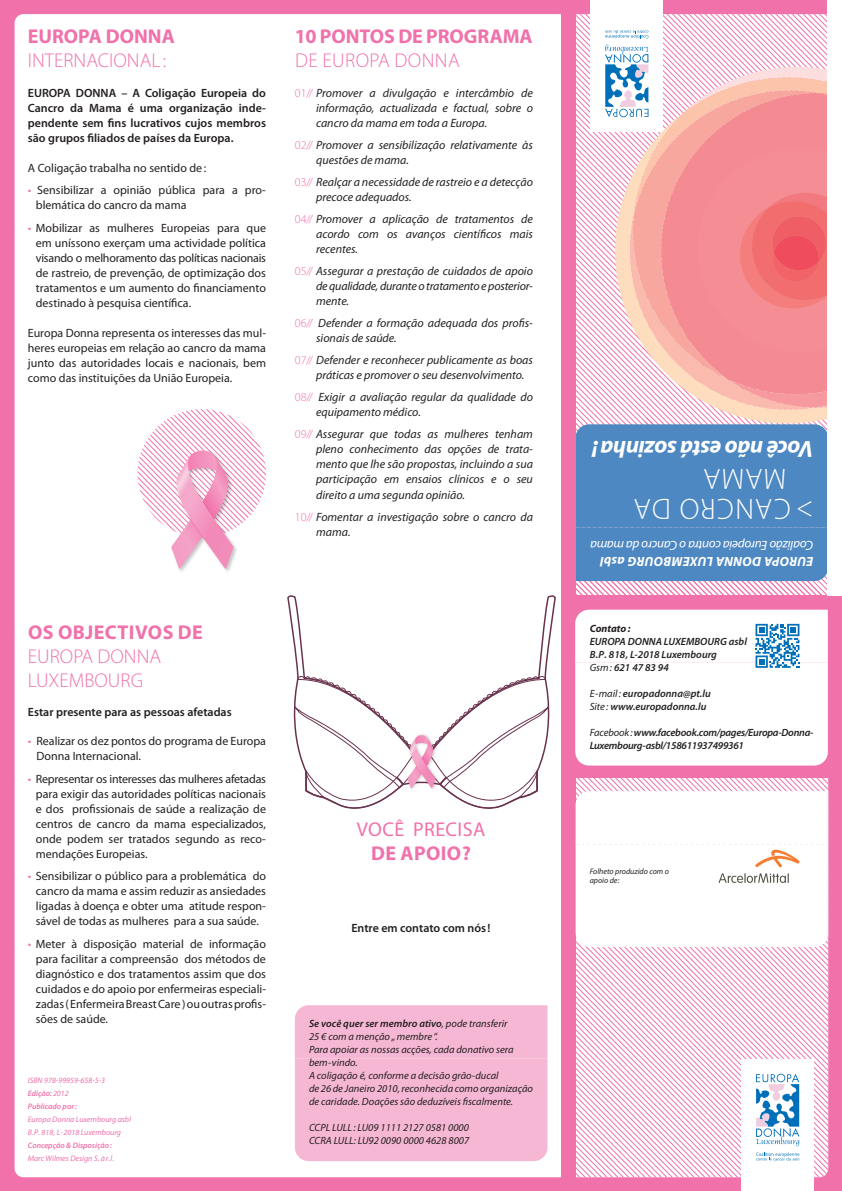
<style>
.page{position:relative;width:842px;height:1191px;background:#f171ab}
.page>*{position:absolute;margin:0;border:0;box-sizing:border-box;transform-origin:0 0}
.t1{font:300 29.4px "Myriad Pro";letter-spacing:.045em;color:#fff}
.t2{font:italic 700 23.5px "Myriad Pro";letter-spacing:-.02em;color:#fff}
.t3{font:700 20px "Myriad Pro";color:#f171ab}
.t4{font:300 20px/24px "Myriad Pro";color:#f171ab}
.t5{font:700 20px "Myriad Pro";letter-spacing:.02em;color:#f171ab}
.t6{font:300 20px "Myriad Pro";letter-spacing:.02em;color:#f171ab}
.t7{font:20px "Myriad Pro";color:#f171ab}
.t8{font:italic 700 13.3px "Myriad Pro";letter-spacing:.02em;color:#fff}
.t9{font:italic 13.1px "Myriad Pro";letter-spacing:-.02em;color:#fff}
.t10{font:12px/15px "Myriad Pro";color:#231f20;text-align:justify}
.t11{font:italic 12px/15px "Myriad Pro";color:#231f20}
.t12{font:600 12px/15px "Myriad Pro";color:#231f20;text-align:justify}
.t13{font:italic 10.5px/13px "Myriad Pro";color:#231f20}
.t14{font:italic 600 10.5px/13px "Myriad Pro";letter-spacing:-.005em;color:#231f20}
.t15{font:italic 600 10.5px/13px "Myriad Pro";letter-spacing:-.025em;color:#231f20}
.t16{font:italic 700 10.5px "Myriad Pro";color:#231f20}
.t17{font:italic 8px/13px "Myriad Pro";color:#f171ab}
.t18{font:italic 8px/9.5px "Myriad Pro";color:#231f20}
.t19{font:italic 600 8px "Myriad Pro";color:#f171ab}
.s1{font-style:italic;color:#f171ab}
.s2{font-weight:300;font-style:normal;color:#f171ab}
.s3{font-weight:600}
.s4{font-weight:400}
</style>
<div class="page">
<div style="left:15px;top:14px;width:561px;height:1163px;background:#fff"></div>
<svg style="left:576px;top:778px;width:252px;height:399px;background:#fbdae9"></svg>
<div style="left:561px;top:595px;width:281px;height:182px;background:#f171ab"></div>
<svg style="left:576px;top:0;width:252px;height:596px"></svg>
<div style="left:575px;top:424px;width:253px;height:157px;background:#4e88c2"></div>
<div style="left:590px;top:0;width:73px;height:131px;background:#fff"></div>
<svg style="left:605px;top:30px;width:43px;height:9px"></svg>
<div style="left:561px;top:0;width:14px;height:1191px;background:#f171ab"></div>
<div style="left:741px;top:1059px;width:72px;height:132px;background:#fff"></div>
<svg style="left:756px;top:1073px;width:43px;height:73px"></svg>
<svg style="left:756px;top:1152px;width:43px;height:8px"></svg>
<div style="left:576px;top:791px;width:252px;height:156px;background:#fff"></div>
<div style="left:575px;top:609px;width:253px;height:156px;background:#fff"></div>
<div style="left:295px;top:1005px;width:252px;height:156px;background:#f6b7d4"></div>
<div style="left:286px;top:586px;width:271px;height:232px;background:#fff"></div>
<div style="left:171px;top:449px;width:68px;height:124px;background:#231f20;opacity:.25"></div>
<svg style="left:137px;top:409px;width:129px;height:160px;background:#f9d9e8"></svg>
<svg style="left:294px;top:674px;width:255px;height:147px;background:#f4eef1"></svg>
<svg style="left:602px;top:131px;width:226px;height:297px;background:#dacad9"></svg>
<svg style="left:605px;top:45px;width:223px;height:368px;background:#f3a9ac"></svg>
<div style="left:828px;top:0;width:14px;height:595px;background:#fff"></div>
<h3 class="t3" style="left:28px;top:24px;width:148px">EUROPA DONNA</h3>
<h3 class="t4" style="left:28px;top:48px;width:140px">INTERNACIONAL :</h3>
<p class="t12" style="left:28px;top:85px;width:240px">EUROPA DONNA – A Coligação Europeia do Cancro da Mama é uma organização inde&shy;pendente sem fins lucrativos cujos membros são grupos filiados de países da Europa.</p>
<p class="t10" style="left:28px;top:160px;width:180px">A Coligação trabalha no sentido de:</p>
<p class="t10" style="left:36px;top:183px;width:232px;text-indent:-8px"><span class="s1">•</span> Sensibilizar a opinião pública para a pro&shy;blemática do cancro da mama</p>
<p class="t10" style="left:36px;top:220px;width:232px;text-indent:-8px"><span class="s1">•</span> Mobilizar as mulheres Europeias para que em uníssono exerçam uma actividade política visando o melhoramento das políticas nacionais de rastreio, de prevenção, de optimização dos tratamentos e um aumento do financiamento destinado à pesquisa científica.</p>
<p class="t10" style="left:28px;top:325px;width:240px">Europa Donna representa os interesses das mul&shy;heres europeias em relação ao cancro da mama junto das autoridades locais e nacionais, bem como das instituições da União Europeia.</p>
<h3 class="t3" style="left:295px;top:24px;width:239px">10 PONTOS DE PROGRAMA</h3>
<h3 class="t6" style="left:295px;top:49px;width:166px">DE EUROPA DONNA</h3>
<p class="t11" style="left:316px;top:86px;width:218px;text-align:justify;text-indent:-21px"><span class="s2">01//</span> Promover a divulgação e intercâmbio de informação, actualizada e factual, sobre o cancro da mama em toda a Europa.</p>
<p class="t11" style="left:316px;top:138px;width:218px;text-indent:-21px"><span class="s2">02//</span> Promover a sensibilização relativamente às questões de mama.</p>
<p class="t11" style="left:316px;top:175px;width:218px;text-indent:-21px"><span class="s2">03//</span> Realçar a necessidade de rastreio e a detecção precoce adequados.</p>
<p class="t11" style="left:316px;top:212px;width:218px;text-align:justify;text-indent:-21px"><span class="s2">04//</span> Promover a aplicação de tratamentos de acordo com os avanços científicos mais recentes.</p>
<p class="t11" style="left:316px;top:264px;width:218px;text-align:justify;text-indent:-21px"><span class="s2">05//</span> Assegurar a prestação de cuidados de apoio de qualidade, durante o tratamento e posterior&shy;mente.</p>
<p class="t11" style="left:316px;top:316px;width:218px;text-indent:-21px"><span class="s2">06//</span> Defender a formação adequada dos profis&shy;sionais de saúde.</p>
<p class="t11" style="left:316px;top:353px;width:218px;text-indent:-21px"><span class="s2">07//</span> Defender e reconhecer publicamente as boas práticas e promover o seu desenvolvimento.</p>
<p class="t11" style="left:316px;top:390px;width:218px;text-indent:-21px"><span class="s2">08//</span> Exigir a avaliação regular da qualidade do equipamento médico.</p>
<p class="t11" style="left:316px;top:427px;width:218px;text-align:justify;text-indent:-21px"><span class="s2">09//</span> Assegurar que todas as mulheres tenham pleno conhecimento das opções de trata&shy;mento que lhe são propostas, incluindo a sua participação em ensaios clínicos e o seu direito a uma segunda opinião.</p>
<p class="t11" style="left:316px;top:509px;width:218px;text-indent:-21px"><span class="s2">10//</span> Fomentar a investigação sobre o cancro da mama.</p>
<h3 class="t5" style="left:28px;top:619px;width:163px">OS OBJECTIVOS DE</h3>
<h3 class="t4" style="left:28px;top:644px;width:135px">EUROPA DONNA<br>LUXEMBOURG</h3>
<p class="t12" style="left:28px;top:704px;width:205px">Estar presente para as pessoas afetadas</p>
<p class="t10" style="left:36px;top:733px;width:231px;text-indent:-9px"><span class="s1">•</span> Realizar os dez pontos do programa de Europa<br>Donna Internacional.</p>
<p class="t10" style="left:36px;top:771px;width:232px;text-indent:-8px"><span class="s1">•</span> Representar os interesses das mulheres afetadas para exigir das autoridades políticas nacionais e dos profissionais de saúde a realização de centros de cancro da mama especializados, onde podem ser tratados segundo as reco&shy;mendações Europeias.</p>
<p class="t10" style="left:36px;top:868px;width:232px;text-indent:-8px"><span class="s1">•</span> Sensibilizar o público para a problemática do cancro da mama e assim reduzir as ansiedades ligadas à doença e obter uma atitude respon&shy;sável de todas as mulheres para a sua saúde.</p>
<p class="t10" style="left:36px;top:936px;width:232px;text-indent:-8px"><span class="s1">•</span> Meter à disposição material de informação para facilitar a compreensão dos métodos de diagnóstico e dos tratamentos assim que dos cuidados e do apoio por enfermeiras especiali&shy;zadas ( Enfermeira Breast Care) ou outras profis&shy;sões de saúde.</p>
<p class="t17" style="left:28px;top:1073px;width:79px">ISBN 978-99959-658-5-3<br><span class="s3">Edição:</span> 2012<br><span class="s3">Publicado por:</span></p>
<p class="t17" style="left:28px;top:1112px;width:105px">Europa Donna Luxembourg asbl<br>B.P. 818, L-2018 Luxembourg</p>
<p class="t19" style="left:28px;top:1140px;width:86px">Concepção &amp; Disposição:</p>
<p class="t17" style="left:28px;top:1151px;width:88px">Marc Wilmes Design S.àr.l.</p>
<h3 class="t7" style="left:357px;top:817px;width:68px">Voc ê precisa</h3>
<h3 class="t3" style="left:371px;top:840px;width:41px">DE APOIO</h3>
<h3 class="t3" style="left:462px;top:840px;width:10px">?</h3>
<p class="t12" style="left:351px;top:920px;width:141px">Entre em contato com nós !</p>
<p class="t13" style="left:309px;top:1017px;width:225px"><span class="s3">Se você quer ser membro ativo</span>, pode transferir<br>25 € com a menção „membre “.<br>Para apoiar as nossas acções, cada donativo sera bem-vindo.<br>A coligação é, conforme a decisão grão-ducal<br>de 26 de Janeiro 2010, reconhecida como organização de caridade. Doações são deduzíveis fiscalmente.</p>
<p class="t13" style="left:309px;top:1121px;width:162px">CCPL LULL : LU09 1111 2127 0581 0000<br>CCRA LULL: LU92 0090 0000 4628 8007</p>
<h2 class="t2" style="left:814px;top:464px;width:223px;rotate:-180deg">Você não está sozinha!</h2>
<h1 class="t1" style="left:787px;top:497px;width:85px;rotate:-180deg">MAMA</h1>
<h1 class="t1" style="left:791px;top:527px;width:158px;rotate:-180deg">CANCRO DA</h1>
<h1 class="t1" style="left:814px;top:529px;width:19px;rotate:-180deg">&gt;</h1>
<p class="t9" style="left:814px;top:553px;width:225px;rotate:-180deg">Coalizão Europeia contra o Cancro da mama</p>
<p class="t8" style="left:814px;top:570px;width:215px;rotate:-180deg">EUROPA DONNA LUXEMBOURG asbl</p>
<p class="t16" style="left:590px;top:621px;width:42px">Contato:</p>
<p class="t14" style="left:590px;top:634px;width:159px">EUROPA DONNA LUXEMBOURG asbl<br>B.P. 818, L-2018 Luxembourg<br><span class="s4">Gsm:</span> 621 47 83 94</p>
<p class="t14" style="left:590px;top:686px;width:123px"><span class="s4">E-mail :</span> europadonna@pt.lu<br><span class="s4">Site :</span> www.europadonna.lu</p>
<p class="t15" style="left:590px;top:725px;width:225px"><span class="s4">Facebook:</span>www.facebook.com/pages/Europa-Donna-<br>Luxembourg-asbl/158611937499361</p>
<p class="t18" style="left:590px;top:866px;width:81px">Folheto produzido com o apoio de:</p>
</div>
